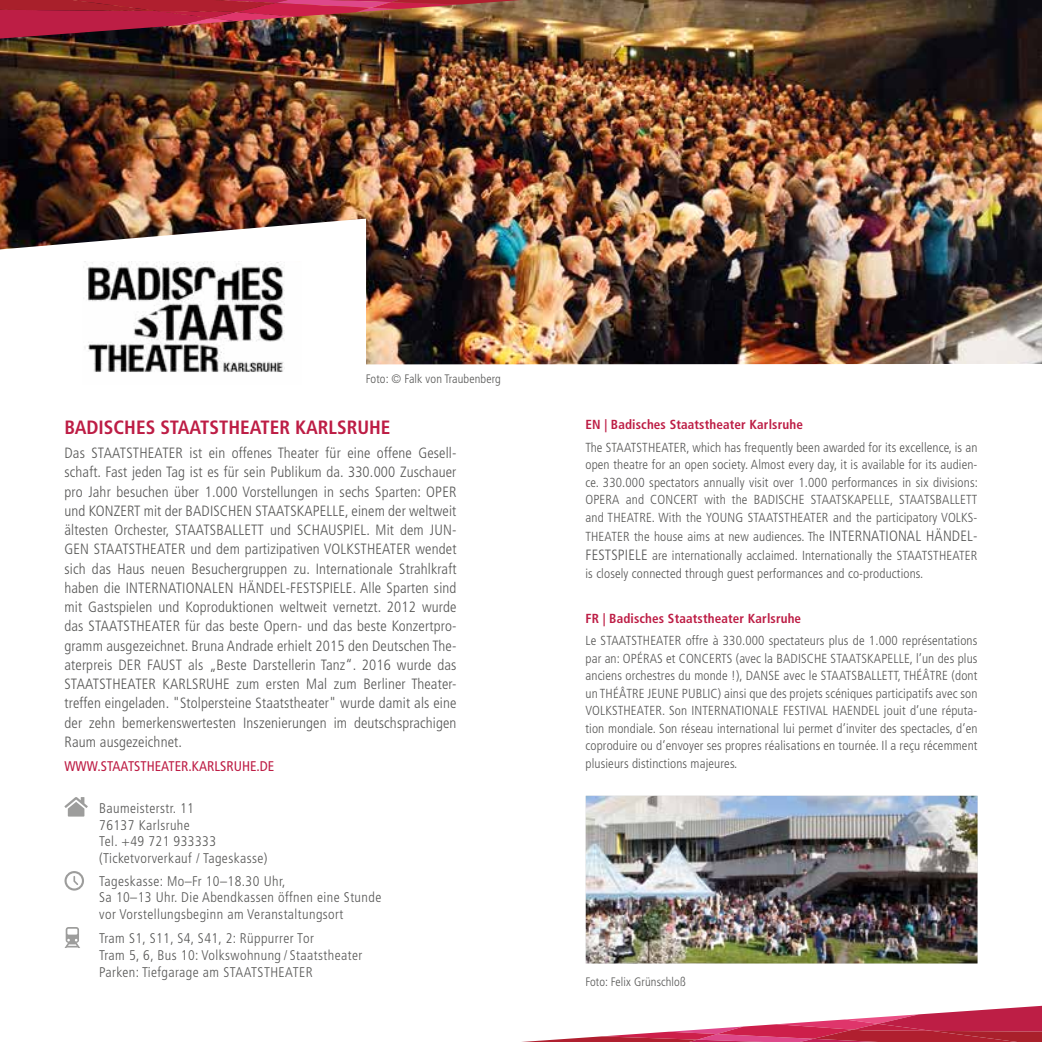
<style>
.page{position:relative;width:1042px;height:1042px;background:#fff}
.page>*{position:absolute;margin:0;border:0;box-sizing:border-box;transform-origin:0 0}
.t1{font:700 condensed 19.25px "Frutiger";color:#bd1d45}
.t2{font:300 condensed 14.88px/19.2px "Frutiger";letter-spacing:.01em;color:#575756;text-align:justify}
.t3{font:300 condensed 14px/16.8px "Frutiger";letter-spacing:.03em;color:#575756}
.t4{font:condensed 14px "Frutiger";color:#bd1d45}
.t5{font:300 condensed 13.12px/17.5px "Frutiger";letter-spacing:.01em;color:#575756;text-align:justify}
.t6{font:700 condensed 13.12px "Frutiger";letter-spacing:.01em;color:#bd1d45}
.t7{font:300 condensed 12.25px "Frutiger";letter-spacing:.01em;color:#575756}
.s1{font-size:14.88px}
</style>
<div class="page">
<svg style="left:64px;top:797px;width:24px;height:19px"></svg>
<svg style="left:64px;top:871px;width:20px;height:19px"></svg>
<svg style="left:64px;top:927px;width:16px;height:21px"></svg>
<img style="left:0;top:0;width:1042px;height:365px">
<img style="left:586px;top:796px;width:391px;height:167px">
<svg style="left:0;top:219px;width:366px;height:146px"></svg>
<img style="left:83px;top:261px;width:218px;height:111px">
<img style="left:0;top:0;width:521px;height:40px">
<svg style="left:522px;top:1005px;width:520px;height:37px"></svg>
<p class="t7" style="left:366px;top:372px;width:136px">Foto: © Falk von Traubenberg</p>
<h1 class="t1" style="left:64px;top:416px;width:327px">BADISCHES STAATSTHEATER KARLSRUHE</h1>
<p class="t2" style="left:64px;top:444px;width:393px">Das STAATSTHEATER ist ein offenes Theater für eine offene Gesell&shy;schaft. Fast jeden Tag ist es für sein Publikum da. 330.000 Zuschauer pro Jahr besuchen über 1.000 Vorstellungen in sechs Sparten: OPER und KONZERT mit der BADISCHEN STAATSKAPELLE, einem der weltweit ältesten Orchester, STAATSBALLETT und SCHAUSPIEL. Mit dem JUN-GEN STAATSTHEATER und dem partizipativen VOLKSTHEATER wendet sich das Haus neuen Besuchergruppen zu. Internationale Strahlkraft haben die INTERNATIONALEN HÄNDEL-FESTSPIELE. Alle Sparten sind mit Gastspielen und Koproduktionen weltweit vernetzt. 2012 wurde das STAATSTHEATER für das beste Opern- und das beste Konzertpro&shy;gramm ausgezeichnet. Bruna Andrade erhielt 2015 den Deutschen The&shy;aterpreis DER FAUST als „Beste Darstellerin Tanz“. 2016 wurde das STAATSTHEATER KARLSRUHE zum ersten Mal zum Berliner Theater&shy;treffen eingeladen. "Stolpersteine Staatstheater" wurde damit als eine der zehn bemerkenswertesten Inszenierungen im deutschsprachigen Raum ausgezeichnet.</p>
<p class="t4" style="left:64px;top:758px;width:211px">WWW.STAATSTHEATER.KARLSRUHE.DE</p>
<p class="t3" style="left:99px;top:800px;width:170px">Baumeisterstr. 11<br>76137 Karlsruhe<br>Tel. +49 721 933333 (Ticketvorverkauf / Tageskasse)</p>
<p class="t3" style="left:99px;top:872px;width:284px">Tageskasse: Mo–Fr 10–18.30 Uhr,<br>Sa 10–13 Uhr. Die Abendkassen öffnen eine Stunde vor Vorstellungsbeginn am Veranstaltungsort</p>
<p class="t3" style="left:99px;top:930px;width:265px">Tram S1, S11, S4, S41, 2: Rüppurrer Tor<br>Tram 5, 6, Bus 10: Volkswohnung / Staatstheater<br>Parken: Tiefgarage am STAATSTHEATER</p>
<p class="t6" style="left:585px;top:417px;width:219px">EN | Badisches Staatstheater Karlsruhe</p>
<p class="t5" style="left:585px;top:439px;width:394px">The STAATSTHEATER, which has frequently been awarded for its excellence, is an open theatre for an open society. Almost every day, it is available for its audien&shy;ce. 330.000 spectators annually visit over 1.000 performances in six divisions:<br>OPERA and CONCERT with the BADISCHE STAATSKAPELLE, STAATSBALLETT and THEATRE. With the YOUNG STAATSTHEATER and the participatory VOLKS-</p>
<p class="t5" style="left:585px;top:527px;width:393px;line-height:19.2px">THEATER the house aims at new audiences. The <span class="s1">INTERNATIONAL HÄNDEL-<br>FESTSPIELE</span> are internationally acclaimed. Internationally the STAATSTHEATER</p>
<p class="t5" style="left:585px;top:565px;width:339px">is closely connected through guest performances and co-productions.</p>
<p class="t6" style="left:585px;top:610px;width:217px">FR | Badisches Staatstheater Karlsruhe</p>
<p class="t5" style="left:585px;top:632px;width:393px">Le STAATSTHEATER offre à 330.000 spectateurs plus de 1.000 représentations par an: OPÉRAS et CONCERTS (avec la BADISCHE STAATSKAPELLE, l’un des plus anciens orchestres du monde !), DANSE avec le STAATSBALLETT, THÉÂTRE (dont un THÉÂTRE JEUNE PUBLIC) ainsi que des projets scéniques participatifs avec son VOLKSTHEATER. Son INTERNATIONALE FESTIVAL HAENDEL jouit d’une réputa&shy;tion mondiale. Son réseau international lui permet d’inviter des spectacles, d’en coproduire ou d’envoyer ses propres réalisations en tournée. Il a reçu récemment plusieurs distinctions majeures.</p>
<p class="t7" style="left:585px;top:974px;width:102px">Foto: Felix Grünschloß</p>
</div>
